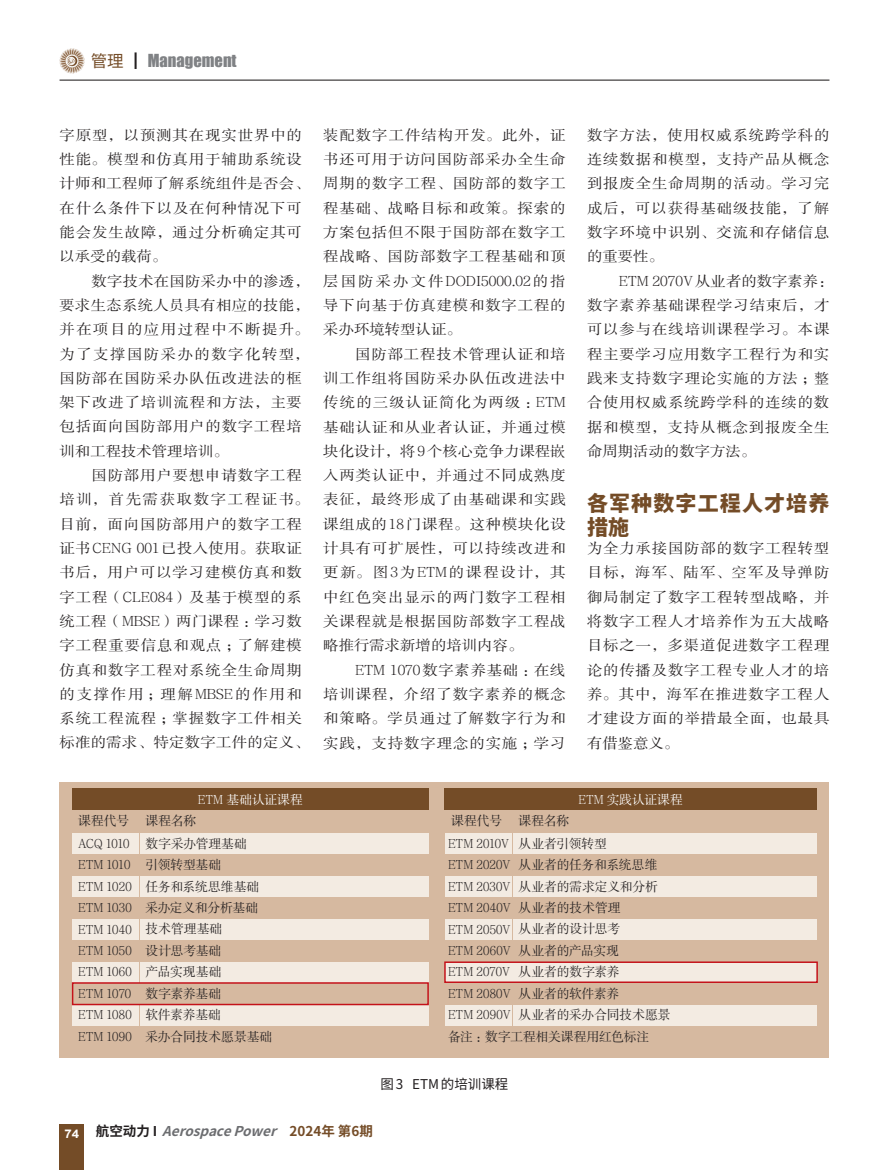
<style>
.page{position:relative;width:872px;height:1170px;background:#fff}
.page>*{position:absolute;margin:0;border:0;box-sizing:border-box;transform-origin:0 0}
.t1{font:800 21px/24.3px "Source Han Sans CN";letter-spacing:.055em;color:#744c27}
.t2{font:16.5px "Impact";color:#808285}
.t3{font:14.25px/24.3px "FZSSJW GB1 0";letter-spacing:.055em;color:#231f20;text-align:justify;scale:1.08 1}
.t4{font:italic 700 13.5px "Source Han Sans CN";color:#6c6d70}
.t5{font:13.5px "Source Han Sans CN";color:#231f20}
.t6{font:12.75px/21.5px "FZSSJW GB1 0";color:#231f20}
.t7{font:12.75px "FZSSJW GB1 0";letter-spacing:.01em;color:#fff}
.s1{font-family:"Source Han Sans CN";color:#744c27}
.s2{font-family:"Source Han Sans CN";color:#231f20}
.s3{font-style:normal;color:#231f20}
.s4{font-style:normal;color:#744c27}
</style>
<div class="page">
<div style="left:60px;top:1124px;width:24px;height:45px;background:#744c27"></div>
<hr style="left:60px;top:80px;width:769px;height:1px;background:#231f20">
<img style="left:60px;top:49px;width:24px;height:24px">
<div style="left:60px;top:782px;width:769px;height:275px;background:#d6b9a0"></div>
<div style="left:72px;top:833px;width:67px;height:20px;background:#f3ebe2"></div>
<div style="left:445px;top:833px;width:67px;height:20px;background:#f3ebe2"></div>
<div style="left:72px;top:876px;width:67px;height:20px;background:#f3ebe2"></div>
<div style="left:445px;top:876px;width:67px;height:20px;background:#f3ebe2"></div>
<div style="left:72px;top:919px;width:67px;height:20px;background:#f3ebe2"></div>
<div style="left:445px;top:919px;width:67px;height:20px;background:#f3ebe2"></div>
<div style="left:72px;top:962px;width:67px;height:20px;background:#f3ebe2"></div>
<div style="left:72px;top:1005px;width:67px;height:20px;background:#f3ebe2"></div>
<div style="left:445px;top:1005px;width:67px;height:20px;background:#f3ebe2"></div>
<div style="left:140px;top:833px;width:289px;height:20px;background:#f3ebe2"></div>
<div style="left:513px;top:833px;width:304px;height:20px;background:#f3ebe2"></div>
<div style="left:140px;top:876px;width:289px;height:20px;background:#f3ebe2"></div>
<div style="left:513px;top:876px;width:304px;height:20px;background:#f3ebe2"></div>
<div style="left:140px;top:919px;width:289px;height:20px;background:#f3ebe2"></div>
<div style="left:513px;top:919px;width:304px;height:20px;background:#f3ebe2"></div>
<div style="left:140px;top:962px;width:289px;height:20px;background:#f3ebe2"></div>
<div style="left:444px;top:961px;width:374px;height:21px;background:#f3ebe2;border:1px solid #c4121a"></div>
<div style="left:140px;top:1005px;width:289px;height:20px;background:#f3ebe2"></div>
<div style="left:513px;top:1005px;width:304px;height:20px;background:#f3ebe2"></div>
<div style="left:72px;top:788px;width:357px;height:21px;background:#744c27"></div>
<div style="left:444px;top:788px;width:373px;height:21px;background:#744c27"></div>
<div style="left:72px;top:982px;width:357px;height:23px;border:1px solid #c4121a"></div>
<p class="t2" style="left:91px;top:48px;width:147px"><span class="s1">管理</span> <span class="s2">┃</span> Management</p>
<p class="t3" style="left:60px;top:123px;width:233px;text-align:left">字原型，以预测其在现实世界中的性能。模型和仿真用于辅助系统设计师和工程师了解系统组件是否会、在什么条件下以及在何种情况下可能会发生故障，通过分析确定其可以承受的载荷。</p>
<p class="t3" style="left:60px;top:269px;width:233px;text-align:left;text-indent:32px">数字技术在国防采办中的渗透，要求生态系统人员具有相应的技能，并在项目的应用过程中不断提升。为了支撑国防采办的数字化转型，国防部在国防采办队伍改进法的框架下改进了培训流程和方法，主要包括面向国防部用户的数字工程培训和工程技术管理培训。</p>
<p class="t3" style="left:60px;top:463px;width:233px;text-align:left;text-indent:32px">国防部用户要想申请数字工程培训，首先需获取数字工程证书。目前，面向国防部用户的数字工程证书CENG 001已投入使用。获取证书后，用户可以学习建模仿真和数字工程（CLE084）及基于模型的系统工程（MBSE）两门课程：学习数字工程重要信息和观点；了解建模仿真和数字工程对系统全生命周期的支撑作用；理解MBSE的作用和系统工程流程；掌握数字工件相关标准的需求、特定数字工件的定义、</p>
<p class="t3" style="left:323px;top:123px;width:226px">装配数字工件结构开发。此外，证书还可用于访问国防部采办全生命周期的数字工程、国防部的数字工程基础、战略目标和政策。探索的方案包括但不限于国防部在数字工程战略、国防部数字工程基础和顶层国防采办文件 DODI5000.02 的指导下向基于仿真建模和数字工程的采办环境转型认证。</p>
<p class="t3" style="left:323px;top:342px;width:226px;text-indent:32px">国防部工程技术管理认证和培训工作组将国防采办队伍改进法中传统的三级认证简化为两级：ETM基础认证和从业者认证，并通过模块化设计，将 9 个核心竞争力课程嵌入两类认证中，并通过不同成熟度表征，最终形成了由基础课和实践课组成的18门课程。这种模块化设计具有可扩展性，可以持续改进和更新。图3为ETM的课程设计，其中红色突出显示的两门数字工程相关课程就是根据国防部数字工程战略推行需求新增的培训内容。</p>
<p class="t3" style="left:323px;top:658px;width:226px;text-indent:32px">ETM 1070数字素养基础：在线培训课程，介绍了数字素养的概念和策略。学员通过了解数字行为和实践，支持数字理念的实施；学习</p>
<p class="t3" style="left:587px;top:123px;width:226px">数字方法，使用权威系统跨学科的连续数据和模型，支持产品从概念到报废全生命周期的活动。学习完成后，可以获得基础级技能，了解数字环境中识别、交流和存储信息的重要性。</p>
<p class="t3" style="left:587px;top:269px;width:230px;text-align:left;text-indent:32px">ETM 2070V 从业者的数字素养：数字素养基础课程学习结束后，才可以参与在线培训课程学习。本课程主要学习应用数字工程行为和实践来支持数字理论实施的方法；整合使用权威系统跨学科的连续的数据和模型，支持从概念到报废全生命周期活动的数字方法。</p>
<h1 class="t1" style="left:587px;top:491px;width:244px">各军种数字工程人才培养措施</h1>
<p class="t3" style="left:587px;top:536px;width:226px">为全力承接国防部的数字工程转型目标，海军、陆军、空军及导弹防御局制定了数字工程转型战略，并将数字工程人才培养作为五大战略目标之一，多渠道促进数字工程理论的传播及数字工程专业人才的培养。其中，海军在推进数字工程人才建设方面的举措最全面，也最具有借鉴意义。</p>
<p class="t7" style="left:198px;top:793px;width:107px">ETM 基础认证课程</p>
<p class="t7" style="left:578px;top:793px;width:106px">ETM 实践认证课程</p>
<p class="t6" style="left:78px;top:810px;width:53px">课程代号</p>
<p class="t6" style="left:451px;top:810px;width:53px">课程代号</p>
<p class="t6" style="left:78px;top:832px;width:55px">ACQ 1010<br>ETM 1010<br>ETM 1020<br>ETM 1030<br>ETM 1040<br>ETM 1050<br>ETM 1060<br>ETM 1070<br>ETM 1080<br>ETM 1090</p>
<p class="t6" style="left:448px;top:832px;width:203px">ETM 2010V<br>ETM 2020V<br>ETM 2030V<br>ETM 2040V<br>ETM 2050V<br>ETM 2060V<br>ETM 2070V<br>ETM 2080V<br>ETM 2090V<br>备注：数字工程相关课程用红色标注</p>
<p class="t6" style="left:145px;top:810px;width:52px">课程名称</p>
<p class="t6" style="left:518px;top:810px;width:52px">课程名称</p>
<p class="t6" style="left:145px;top:832px;width:128px">数字采办管理基础<br>引领转型基础<br>任务和系统思维基础采办定义和分析基础技术管理基础<br>设计思考基础<br>产品实现基础<br>数字素养基础<br>软件素养基础<br>采办合同技术愿景基础</p>
<p class="t6" style="left:518px;top:832px;width:153px">从业者引领转型<br>从业者的任务和系统思维从业者的需求定义和分析从业者的技术管理<br>从业者的设计思考<br>从业者的产品实现<br>从业者的数字素养<br>从业者的软件素养<br>从业者的采办合同技术愿景</p>
<p class="t5" style="left:380px;top:1076px;width:129px">图 3 ETM 的培训课程</p>
<p class="t4" style="left:65px;top:1123px;width:310px"><sub>7</sub> <sub>4</sub> <span class="s3">航空动力 I</span> AerospacePower <span class="s4">2 0 2 4 年 第 6 期</span></p>
</div>
